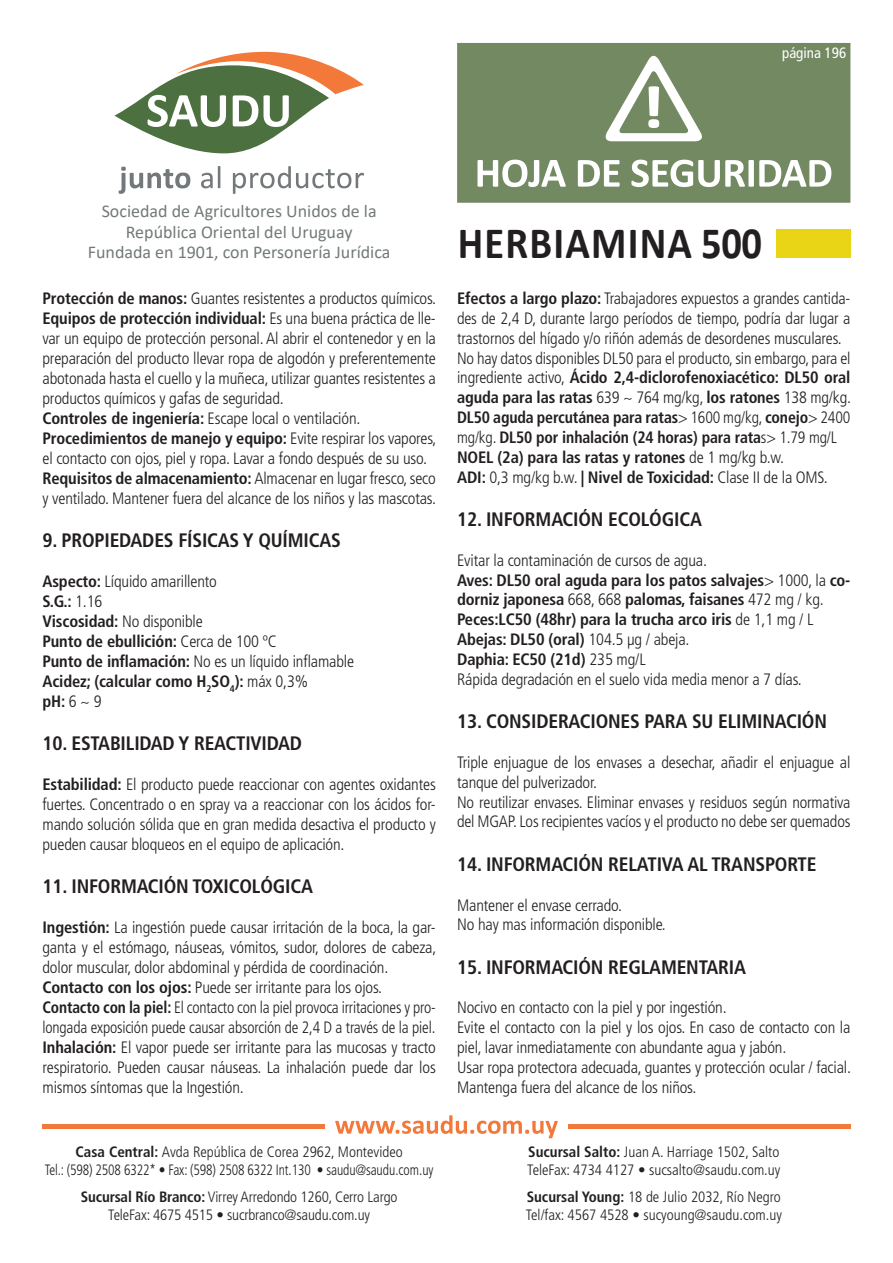
<style>
.page{position:relative;width:893px;height:1263px;background:#fff}
.page>*{position:absolute;margin:0;border:0;box-sizing:border-box;transform-origin:0 0}
.t1{font:700 45px "Calibri";letter-spacing:.03em;color:#231f20;scale:.9 1}
.t2{font:700 condensed 19.5px "Frutiger LT Std";letter-spacing:-.01em;color:#231f20}
.t3{font:18px/21.6px "Calibri";color:#73797a;text-align:center}
.t4{font:300 condensed 16.5px/20px "Frutiger LT Std";letter-spacing:-.01em;color:#231f20}
.t5{font:700 condensed 16.5px/20px "Frutiger LT Std";letter-spacing:-.01em;color:#231f20}
.t6{font:300 condensed 15px/18px "Frutiger LT Std";color:#231f20;text-align:center}
.t7{font:condensed 15px "Frutiger LT Std";color:#fff}
.s1{font-weight:700}
.s2{font-weight:300}
.s3{font-family:"Myriad Pro";font-weight:700}
</style>
<div class="page">
<svg style="left:457px;top:43px;width:393px;height:160px;background:#829674"></svg>
<svg style="left:119px;top:167px;width:71px;height:27px"></svg>
<svg style="left:201px;top:166px;width:19px;height:22px"></svg>
<svg style="left:233px;top:166px;width:131px;height:28px"></svg>
<svg style="left:114px;top:52px;width:250px;height:101px"></svg>
<div style="left:776px;top:229px;width:74px;height:29px;background:#e9d416"></div>
<svg style="left:43px;top:1125px;width:282px;height:4px"></svg>
<svg style="left:568px;top:1125px;width:282px;height:4px"></svg>
<svg style="left:335px;top:1115px;width:223px;height:23px"></svg>
<p class="t7" style="left:782px;top:45px;width:66px">página 196</p>
<p class="t3" style="left:102px;top:199px;width:276px">Sociedad de Agricultores Unidos de la<br>República Oriental del Uruguay</p>
<p class="t3" style="left:88px;top:240px;width:304px">Fundada en 1901, con Personería Jurídica</p>
<p class="t4" style="left:43px;top:289px;width:395px"><span class="s1">Protección de manos:</span> Guantes resistentes a productos químicos.<br><span class="s1">Equipos de protección individual:</span> Es una buena práctica de lle&shy;var un equipo de protección personal. Al abrir el contenedor y en la preparación del producto llevar ropa de algodón y preferentemente abotonada hasta el cuello y la muñeca, utilizar guantes resistentes a productos químicos y gafas de seguridad.<br><span class="s1">Controles de ingeniería:</span> Escape local o ventilación.<br><span class="s1">Procedimientos de manejo y equipo:</span> Evite respirar los vapores, el contacto con ojos, piel y ropa. Lavar a fondo después de su uso.<br><span class="s1">Requisitos de almacenamiento:</span> Almacenar en lugar fresco, seco y ventilado. Mantener fuera del alcance de los niños y las mascotas.</p>
<p class="t2" style="left:43px;top:529px;width:300px">9. PROPIEDADES FÍSICAS Y QUÍMICAS</p>
<p class="t5" style="left:43px;top:571px;width:313px">Aspecto: <span class="s2">Líquido amarillento<br></span>S.G.: <span class="s2">1.16<br></span>Viscosidad: <span class="s2">No disponible<br></span>Punto de ebullición: <span class="s2">Cerca de 100 ºC<br></span>Punto de inflamación: <span class="s2">No es un líquido inflamable<br></span>Acidez; (calcular como H<sub>2</sub>SO<sub>4</sub>): <span class="s2">máx 0,3%<br></span>pH: <span class="s2">6 ~ 9</span></p>
<p class="t2" style="left:43px;top:732px;width:261px">10. ESTABILIDAD Y REACTIVIDAD</p>
<p class="t4" style="left:43px;top:774px;width:395px;text-align:justify"><span class="s1">Estabilidad:</span> El producto puede reaccionar con agentes oxidantes fuertes. Concentrado o en spray va a reaccionar con los ácidos for&shy;mando solución sólida que en gran medida desactiva el producto y pueden causar bloqueos en el equipo de aplicación.</p>
<p class="t2" style="left:43px;top:875px;width:272px">11. INFORMACIÓN TOXICOLÓGICA</p>
<p class="t4" style="left:43px;top:918px;width:395px"><span class="s1">Ingestión:</span> La ingestión puede causar irritación de la boca, la gar&shy;ganta y el estómago, náuseas, vómitos, sudor, dolores de cabeza, dolor muscular, dolor abdominal y pérdida de coordinación.<br><span class="s1">Contacto con los ojos:</span> Puede ser irritante para los ojos.<br><span class="s1">Contacto con la piel:</span> El contacto con la piel provoca irritaciones y pro&shy;longada exposición puede causar absorción de 2,4 D a través de la piel.<br><span class="s1">Inhalación:</span> El vapor puede ser irritante para las mucosas y tracto respiratorio. Pueden causar náuseas. La inhalación puede dar los mismos síntomas que la Ingestión.</p>
<p class="t6" style="left:45px;top:1143px;width:390px"><span class="s1">Casa Central:</span> Avda República de Corea 2962, Montevideo<br>Tel.: (598) 2508 6322* • Fax: (598) 2508 6322 Int.130 • saudu@saudu.com.uy</p>
<p class="t6" style="left:81px;top:1188px;width:318px"><span class="s1">Sucursal Río Branco:</span> Virrey Arredondo 1260, Cerro Largo<br>TeleFax: 4675 4515 • sucrbranco@saudu.com.uy</p>
<h1 class="t1" style="left:458px;top:211px;width:339px">HERBIAMINA 500</h1>
<p class="t4" style="left:457px;top:289px;width:395px"><span class="s1">Efectos a largo plazo:</span> Trabajadores expuestos a grandes cantida&shy;des de 2,4 D, durante largo períodos de tiempo, podría dar lugar a trastornos del hígado y/o riñón además de desordenes musculares.<br>No hay datos disponibles DL50 para el producto, sin embargo, para el ingrediente activo, <span class="s1">Ácido 2,4-diclorofenoxiacético: DL50 oral aguda para las ratas</span> 639 ~ 764 mg/kg, <span class="s1">los ratones</span> 138 mg/kg.<br><span class="s1">DL50 aguda percutánea para ratas</span>&gt; 1600 mg/kg, <span class="s1">conejo</span>&gt; 2400 mg/kg. <span class="s1">DL50 por inhalación (24 horas) para rata</span>s&gt; 1.79 mg/L <span class="s1">NOEL (2a) para las ratas y ratones</span> de 1 mg/kg b.w.<br><span class="s1">ADI:</span> 0,3 mg/kg b.w. <span class="s3">|</span> <span class="s1">Nivel de Toxicidad:</span> Clase II de la OMS.</p>
<p class="t2" style="left:457px;top:508px;width:246px">12. INFORMACIÓN ECOLÓGICA</p>
<p class="t5" style="left:457px;top:550px;width:395px"><span class="s2">Evitar la contaminación de cursos de agua.<br></span>Aves: DL50 oral aguda para los patos salvajes<span class="s2">&gt; 1000, la</span> co&shy;dorniz japonesa <span class="s2">668, 668</span> palomas, faisanes <span class="s2">472 mg / kg.<br></span>Peces:LC50 (48hr) para la trucha arco iris <span class="s2">de 1,1 mg / L </span>Abejas: DL50 (oral) <span class="s2">104.5 μg / abeja.<br></span>Daphia: EC50 (21d) <span class="s2">235 mg/L<br>Rápida degradación en el suelo vida media menor a 7 días.</span></p>
<p class="t2" style="left:457px;top:710px;width:371px">13. CONSIDERACIONES PARA SU ELIMINACIÓN</p>
<p class="t4" style="left:457px;top:752px;width:395px">Triple enjuague de los envases a desechar, añadir el enjuague al tanque del pulverizador.<br>No reutilizar envases. Eliminar envases y residuos según normativa del MGAP. Los recipientes vacíos y el producto no debe ser quemados</p>
<p class="t2" style="left:457px;top:852px;width:361px">14. INFORMACIÓN RELATIVA AL TRANSPORTE</p>
<p class="t4" style="left:457px;top:895px;width:210px">Mantener el envase cerrado.<br>No hay mas información disponible.</p>
<p class="t2" style="left:457px;top:955px;width:290px">15. INFORMACIÓN REGLAMENTARIA</p>
<p class="t4" style="left:457px;top:998px;width:395px">Nocivo en contacto con la piel y por ingestión.<br>Evite el contacto con la piel y los ojos. En caso de contacto con la piel, lavar inmediatamente con abundante agua y jabón.<br>Usar ropa protectora adecuada, guantes y protección ocular / facial.<br>Mantenga fuera del alcance de los niños.</p>
<p class="t6" style="left:527px;top:1143px;width:255px;text-align:left"><span class="s1">Sucursal Salto:</span> Juan A. Harriage 1502, Salto<br>TeleFax: 4734 4127 • sucsalto@saudu.com.uy</p>
<p class="t6" style="left:526px;top:1188px;width:258px;text-align:left"><span class="s1">Sucursal Young:</span> 18 de Julio 2032, Río Negro<br>Tel/fax: 4567 4528 • sucyoung@saudu.com.uy</p>
</div>
